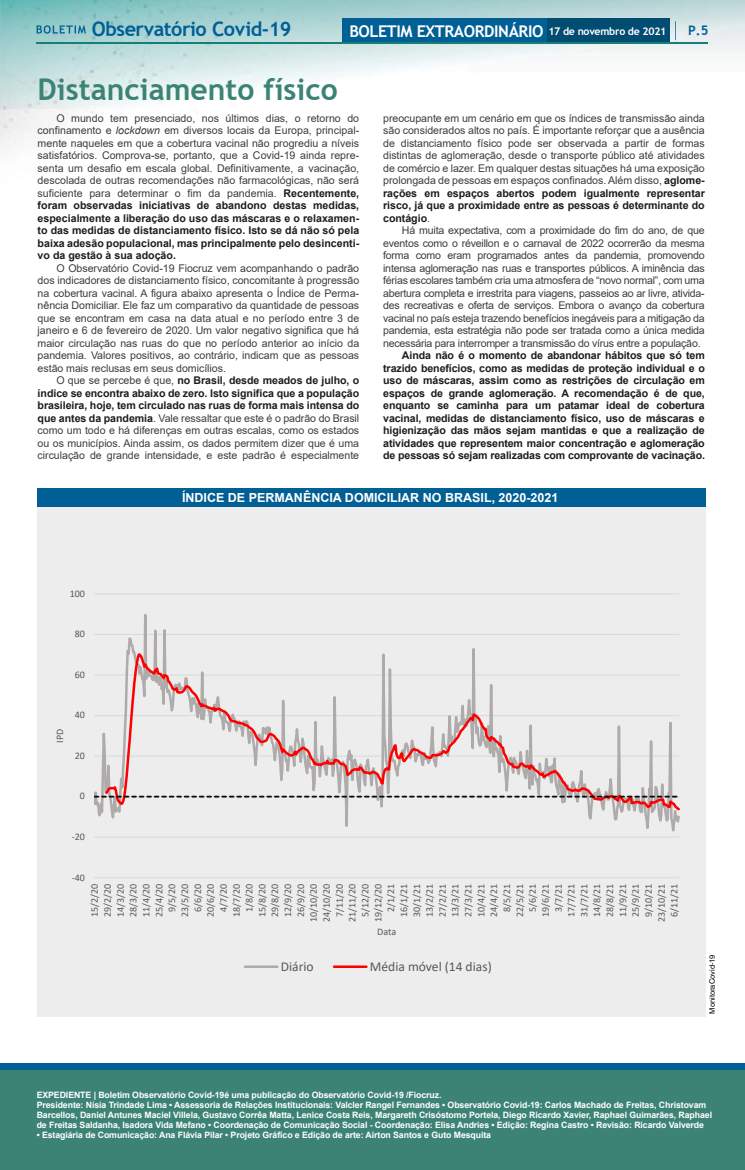
<style>
.page{position:relative;width:745px;height:1170px;background:#fff}
.page>*{position:absolute;margin:0;border:0;box-sizing:border-box;transform-origin:0 0}
.t1{font:700 30px "Trebuchet MS";color:#3c8376}
.t2{font:700 19.88px "Trebuchet MS";letter-spacing:-.025em;color:#005f95}
.t3{font:700 16.12px "Trebuchet MS";letter-spacing:-.025em;color:#fff}
.t4{font:13.5px "Calibri";letter-spacing:-.005em;color:#595959}
.t5{font:700 13.12px "Trebuchet MS";color:#005f95}
.t6{font:700 12.5px "Arial";color:#fff}
.t7{font:10.62px/12.5px "Arial";letter-spacing:-.005em;color:#3c3c3b;text-align:justify}
.t8{font:700 10.62px/12.5px "Arial";letter-spacing:-.01em;color:#1d1d1b;text-align:justify}
.t9{font:10.12px "Calibri";color:#595959}
.t10{font:10px/12.9px "Calibri";color:#595959;text-align:center}
.t11{font:700 8.75px/10px "Arial";letter-spacing:-.01em;color:#fff}
.t12{font:7.5px "Helvetica";color:#000}
.s1{font-size:10.5px}
.s2{font-style:italic}
.s3{font-weight:700;color:#1d1d1b}
</style>
<div class="page">
<div style="left:37px;top:496px;width:668px;height:520px;background:#ededed"></div>
<div style="left:37px;top:487px;width:668px;height:19px;background:#005f95"></div>
<img style="left:0;top:0;width:744px;height:147px">
<div style="left:0;top:1067px;width:744px;height:102px;background:#3c8376"></div>
<div style="left:0;top:1063px;width:744px;height:6px;background:#005f95"></div>
<svg style="left:674px;top:21px;width:1px;height:19px"></svg>
<svg style="left:37px;top:25px;width:49px;height:9px"></svg>
<hr style="left:36px;top:42px;width:672px;height:1px;background:#168076">
<div style="left:534px;top:18px;width:135px;height:24px;background:#004d71"></div>
<div style="left:342px;top:18px;width:204px;height:24px;background:#005f95"></div>
<hr style="left:94px;top:593px;width:584px;height:1px;background:#d9d9d9">
<svg style="left:94px;top:614px;width:585px;height:264px"></svg>
<svg style="left:103px;top:651px;width:577px;height:161px"></svg>
<svg style="left:94px;top:794px;width:585px;height:4px"></svg>
<hr style="left:245px;top:965px;width:32px;height:2px;background:#afabab">
<hr style="left:334px;top:965px;width:32px;height:2px;background:#f00">
<h2 class="t2" style="left:92px;top:17px;width:201px">Observatório Covid-19</h2>
<h3 class="t3" style="left:349px;top:21px;width:318px">BOLETIM EXTRAORDINÁRIO <span class="s1">17 de novembro de 2021</span></h3>
<p class="t5" style="left:687px;top:22px;width:22px">P.5</p>
<h1 class="t1" style="left:38px;top:70px;width:301px">Distanciamento físico</h1>
<p class="t7" style="left:38px;top:112px;width:323px;text-indent:19px">O mundo tem presenciado, nos últimos dias, o retorno do confinamento e <span class="s2">lockdown</span> em diversos locais da Europa, principal&shy;mente naqueles em que a cobertura vacinal não progrediu a níveis satisfatórios. Comprova-se, portanto, que a Covid-19 ainda repre&shy;senta um desafio em escala global. Definitivamente, a vacinação, descolada de outras recomendações não farmacológicas, não será suficiente para determinar o fim da pandemia. <span class="s3">Recentemente, foram observadas iniciativas de abandono destas medidas, especialmente a liberação do uso das máscaras e o relaxamen&shy;to das medidas de distanciamento físico. Isto se dá não só pela baixa adesão populacional, mas principalmente pelo desincenti&shy;vo da gestão à sua adoção.</span></p>
<p class="t7" style="left:38px;top:261px;width:323px;text-indent:19px">O Observatório Covid-19 Fiocruz vem acompanhando o padrão dos indicadores de distanciamento físico, concomitante à progressão na cobertura vacinal. A figura abaixo apresenta o Índice de Perma&shy;nência Domiciliar. Ele faz um comparativo da quantidade de pessoas que se encontram em casa na data atual e no período entre 3 de janeiro e 6 de fevereiro de 2020. Um valor negativo significa que há maior circulação nas ruas do que no período anterior ao início da pandemia. Valores positivos, ao contrário, indicam que as pessoas estão mais reclusas em seus domicílios.</p>
<p class="t7" style="left:38px;top:374px;width:323px;text-indent:19px">O que se percebe é que, <span class="s3">no Brasil, desde meados de julho, o índice se encontra abaixo de zero. Isto significa que a população brasileira, hoje, tem circulado nas ruas de forma mais intensa do que antes da pandemia</span>. Vale ressaltar que este é o padrão do Brasil como um todo e há diferenças em outras escalas, como os estados ou os municípios. Ainda assim, os dados permitem dizer que é uma circulação de grande intensidade, e este padrão é especialmente</p>
<p class="t7" style="left:383px;top:112px;width:323px">preocupante em um cenário em que os índices de transmissão ainda são considerados altos no país. É importante reforçar que a ausência de distanciamento físico pode ser observada a partir de formas distintas de aglomeração, desde o transporte público até atividades de comércio e lazer. Em qualquer destas situações há uma exposição prolongada de pessoas em espaços confinados. Além disso, <span class="s3">aglome&shy;rações em espaços abertos podem igualmente representar risco, já que a proximidade entre as pessoas é determinante do contágio</span>.</p>
<p class="t7" style="left:383px;top:224px;width:323px;text-indent:19px">Há muita expectativa, com a proximidade do fim do ano, de que eventos como o réveillon e o carnaval de 2022 ocorrerão da mesma forma como eram programados antes da pandemia, promovendo intensa aglomeração nas ruas e transportes públicos. A iminência das férias escolares também cria uma atmosfera de “novo normal”, com uma abertura completa e irrestrita para viagens, passeios ao ar livre, ativida&shy;des recreativas e oferta de serviços. Embora o avanço da cobertura vacinal no país esteja trazendo benefícios inegáveis para a mitigação da pandemia, esta estratégia não pode ser tratada como a única medida necessária para interromper a transmissão do vírus entre a população.</p>
<p class="t8" style="left:383px;top:349px;width:323px;text-indent:19px">Ainda não é o momento de abandonar hábitos que só tem trazido benefícios, como as medidas de proteção individual e o uso de máscaras, assim como as restrições de circulação em espaços de grande aglomeração. A recomendação é de que, enquanto se caminha para um patamar ideal de cobertura vacinal, medidas de distanciamento físico, uso de máscaras e higienização das mãos sejam mantidas e que a realização de atividades que representem maior concentração e aglomeração de pessoas só sejam realizadas com comprovante de vacinação.</p>
<p class="t10" style="left:70px;top:586px;width:17px">100</p>
<p class="t10" style="left:75px;top:627px;width:12px">80</p>
<p class="t10" style="left:75px;top:667px;width:12px">60</p>
<p class="t10" style="left:53px;top:742px;width:15px;rotate:-90deg">IPD</p>
<p class="t10" style="left:75px;top:708px;width:12px">40</p>
<p class="t10" style="left:75px;top:748px;width:12px">20</p>
<p class="t10" style="left:80px;top:789px;width:7px">0</p>
<p class="t10" style="left:72px;top:830px;width:15px">-20</p>
<p class="t10" style="left:72px;top:870px;width:15px">-40</p>
<p class="t6" style="left:182px;top:488px;width:377px">ÍNDICE DE PERMANÊNCIA DOMICILIAR NO BRASIL, 2020-2021</p>
<p class="t10" style="left:88px;top:917px;width:35px;text-align:justify;rotate:-90deg">15/2/20<br>29/2/20<br>14/3/20<br>28/3/20<br>11/4/20</p>
<p class="t9" style="left:152px;top:917px;width:35px;rotate:-90deg">25/4/20</p>
<p class="t10" style="left:165px;top:917px;width:35px;rotate:-90deg">9/5/20<br>23/5/20<br>6/6/20<br>20/6/20<br>4/7/20<br>18/7/20<br>1/8/20<br>15/8/20<br>29/8/20<br>12/9/20</p>
<p class="t9" style="left:293px;top:917px;width:35px;rotate:-90deg">26/9/20</p>
<p class="t10" style="left:307px;top:922px;width:40px;text-align:right;rotate:-90deg">10/10/20<br>24/10/20<br>7/11/20<br>21/11/20<br>5/12/20<br>19/12/20<br>2/1/21<br>16/1/21<br>30/1/21<br>13/2/21<br>27/2/21<br>13/3/21<br>27/3/21<br>10/4/21<br>24/4/21<br>8/5/21</p>
<p class="t9" style="left:512px;top:917px;width:35px;rotate:-90deg">22/5/21</p>
<p class="t10" style="left:525px;top:917px;width:35px;rotate:-90deg">5/6/21<br>19/6/21<br>3/7/21<br>17/7/21<br>31/7/21<br>14/8/21<br>28/8/21<br>11/9/21<br>25/9/21<br>9/10/21</p>
<p class="t9" style="left:654px;top:922px;width:40px;rotate:-90deg">23/10/21</p>
<p class="t10" style="left:667px;top:917px;width:35px;rotate:-90deg">6/11/21</p>
<p class="t10" style="left:377px;top:925px;width:21px">Data</p>
<p class="t4" style="left:281px;top:956px;width:34px">Diário</p>
<p class="t4" style="left:369px;top:956px;width:123px">Média móvel (14 dias)</p>
<p class="t12" style="left:707px;top:1013px;width:61px;rotate:-90deg">MonitoraCovid-19</p>
<p class="t11" style="left:37px;top:1089px;width:676px">EXPEDIENTE | Boletim Observatório Covid-19é uma publicação do Observatório Covid-19 /Fiocruz.<br>Presidente: Nísia Trindade Lima • Assessoria de Relações Institucionais: Valcler Rangel Fernandes • Observatório Covid-19: Carlos Machado de Freitas, Christovam Barcellos, Daniel Antunes Maciel Villela, Gustavo Corrêa Matta, Lenice Costa Reis, Margareth Crisóstomo Portela, Diego Ricardo Xavier, Raphael Guimarães, Raphael de Freitas Saldanha, Isadora Vida Mefano • Coordenação de Comunicação Social - Coordenação: Elisa Andries • Edição: Regina Castro • Revisão: Ricardo Valverde</p>
<p class="t11" style="left:37px;top:1129px;width:455px">• Estagiária de Comunicação: Ana Flávia Pilar • Projeto Gráfico e Edição de arte: Airton Santos e Guto Mesquita</p>
</div>
